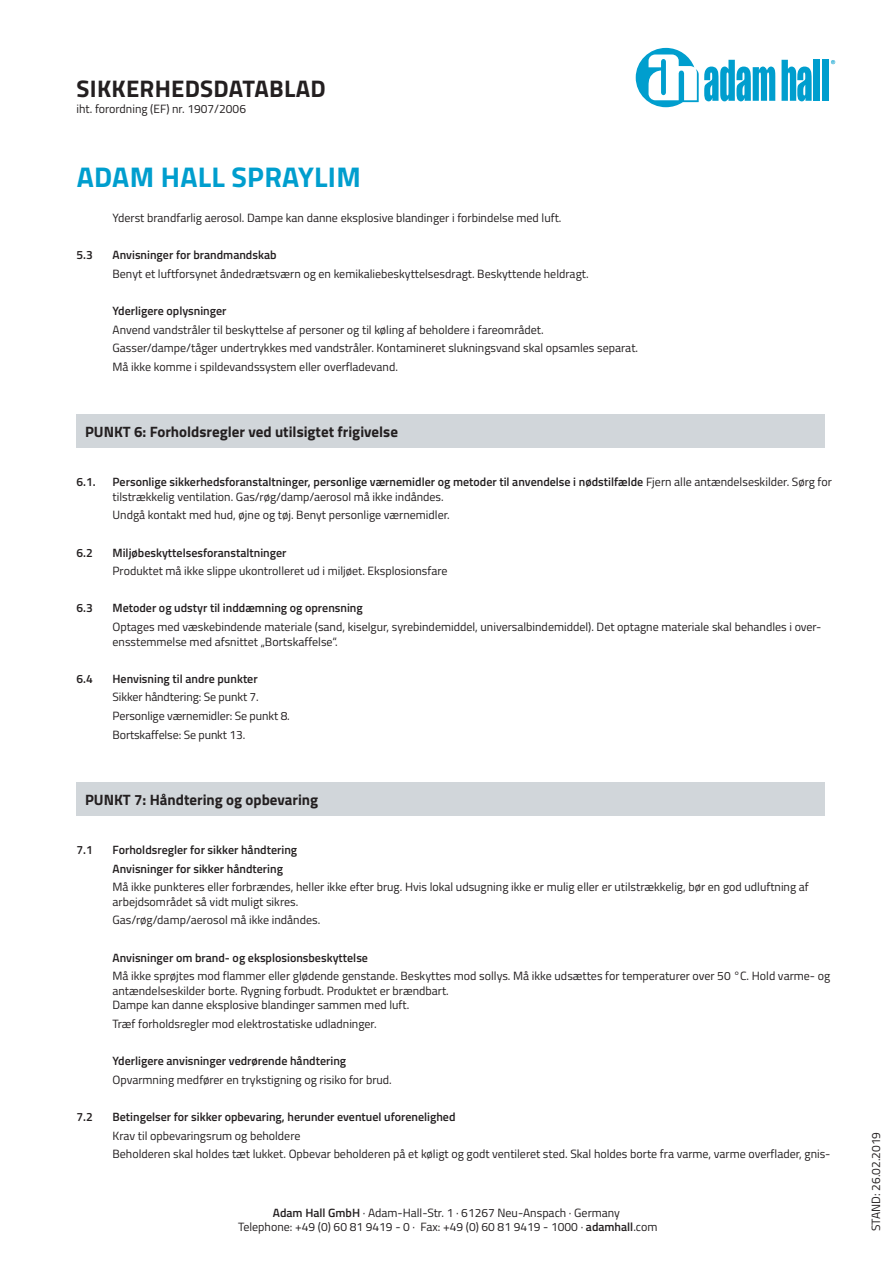
<style>
.page{position:relative;width:893px;height:1263px;background:#fff}
.page>*{position:absolute;margin:0;border:0;box-sizing:border-box;transform-origin:0 0}
.t1{font:700 28.5px "Titillium";letter-spacing:.01em;color:#009ece}
.t2{font:700 24px "Titillium";letter-spacing:.01em;color:#231f20}
.t3{font:700 15px "Titillium";color:#231f20}
.t4{font:12px/14.4px "Titillium";color:#231f20}
.t5{font:600 12px/18.6px "Titillium";color:#231f20}
.s1{font-weight:600}
</style>
<div class="page">
<svg style="left:781px;top:60px;width:31px;height:41px"></svg>
<div style="left:813px;top:60px;width:7px;height:41px;background:#009ece"></div>
<div style="left:822px;top:60px;width:7px;height:41px;background:#009ece"></div>
<svg style="left:831px;top:60px;width:4px;height:4px"></svg>
<svg style="left:636px;top:48px;width:139px;height:59px"></svg>
<div style="left:77px;top:415px;width:748px;height:33px;background:#d1d6da"></div>
<div style="left:77px;top:783px;width:748px;height:33px;background:#d1d6da"></div>
<h2 class="t2" style="left:77px;top:70px;width:251px">SIKKERHEDSDATABLAD</h2>
<p class="t4" style="left:77px;top:101px;width:171px">iht. forordning (EF) nr. 1907/2006</p>
<h1 class="t1" style="left:77px;top:155px;width:286px">ADAM HALL SPRAYLIM</h1>
<p class="t4" style="left:113px;top:210px;width:450px">Yderst brandfarlig aerosol. Dampe kan danne eksplosive blandinger i forbindelse med luft.</p>
<p class="t5" style="left:77px;top:245px;width:18px">5.3</p>
<p class="t5" style="left:113px;top:245px;width:166px">Anvisninger for brandmandskab</p>
<p class="t4" style="left:113px;top:266px;width:478px">Benyt et luftforsynet åndedrætsværn og en kemikaliebeskyttelsesdragt. Beskyttende heldragt.</p>
<p class="t5" style="left:113px;top:301px;width:116px">Yderligere oplysninger</p>
<p class="t4" style="left:113px;top:319px;width:527px;line-height:18.6px">Anvend vandstråler til beskyttelse af personer og til køling af beholdere i fareområdet.<br>Gasser/dampe/tåger undertrykkes med vandstråler. Kontamineret slukningsvand skal opsamles separat.<br>Må ikke komme i spildevandssystem eller overfladevand.</p>
<p class="t3" style="left:85px;top:420px;width:314px">PUNKT 6: Forholdsregler ved utilsigtet frigivelse</p>
<p class="t5" style="left:77px;top:472px;width:21px">6.1.</p>
<p class="t4" style="left:113px;top:474px;width:721px"><span class="s1">Personlige sikkerhedsforanstaltninger, personlige værnemidler og metoder til anvendelse i nødstilfælde</span> Fjern alle antændelseskilder. Sørg for tilstrækkelig ventilation. Gas/røg/damp/aerosol må ikke indåndes.</p>
<p class="t4" style="left:113px;top:507px;width:339px">Undgå kontakt med hud, øjne og tøj. Benyt personlige værnemidler.</p>
<p class="t5" style="left:77px;top:542px;width:18px">6.2</p>
<p class="t5" style="left:113px;top:542px;width:175px">Miljøbeskyttelsesforanstaltninger</p>
<p class="t4" style="left:113px;top:563px;width:337px">Produktet må ikke slippe ukontrolleret ud i miljøet. Eksplosionsfare</p>
<p class="t5" style="left:77px;top:598px;width:18px">6.3</p>
<p class="t5" style="left:113px;top:598px;width:252px">Metoder og udstyr til inddæmning og oprensning</p>
<p class="t4" style="left:113px;top:619px;width:710px">Optages med væskebindende materiale (sand, kiselgur, syrebindemiddel, universalbindemiddel). Det optagne materiale skal behandles i over&shy;ensstemmelse med afsnittet „Bortskaffelse“.</p>
<p class="t5" style="left:77px;top:669px;width:18px">6.4</p>
<p class="t5" style="left:113px;top:669px;width:147px">Henvisning til andre punkter</p>
<p class="t4" style="left:113px;top:687px;width:179px;line-height:18.6px">Sikker håndtering: Se punkt 7.<br>Personlige værnemidler: Se punkt 8.<br>Bortskaffelse: Se punkt 13.</p>
<p class="t3" style="left:85px;top:788px;width:235px">PUNKT 7: Håndtering og opbevaring</p>
<p class="t5" style="left:77px;top:840px;width:18px">7.1</p>
<p class="t5" style="left:113px;top:840px;width:186px">Forholdsregler for sikker håndtering<br>Anvisninger for sikker håndtering</p>
<p class="t4" style="left:113px;top:879px;width:698px">Må ikke punkteres eller forbrændes, heller ikke efter brug. Hvis lokal udsugning ikke er mulig eller er utilstrækkelig, bør en god udluftning af arbejdsområdet så vidt muligt sikres.</p>
<p class="t4" style="left:113px;top:912px;width:209px">Gas/røg/damp/aerosol må ikke indåndes.</p>
<p class="t5" style="left:113px;top:948px;width:257px">Anvisninger om brand- og eksplosionsbeskyttelse</p>
<p class="t4" style="left:113px;top:968px;width:719px">Må ikke sprøjtes mod flammer eller glødende genstande. Beskyttes mod sollys. Må ikke udsættes for temperaturer over 50 °C. Hold varme- og antændelseskilder borte. Rygning forbudt. Produktet er brændbart.<br>Dampe kan danne eksplosive blandinger sammen med luft.</p>
<p class="t4" style="left:113px;top:1016px;width:266px">Træf forholdsregler mod elektrostatiske udladninger.</p>
<p class="t5" style="left:113px;top:1051px;width:235px">Yderligere anvisninger vedrørende håndtering</p>
<p class="t4" style="left:113px;top:1072px;width:281px">Opvarmning medfører en trykstigning og risiko for brud.</p>
<p class="t5" style="left:77px;top:1107px;width:18px">7.2</p>
<p class="t5" style="left:113px;top:1107px;width:344px">Betingelser for sikker opbevaring, herunder eventuel uforenelighed</p>
<p class="t4" style="left:113px;top:1126px;width:719px;line-height:18.6px">Krav til opbevaringsrum og beholdere<br>Beholderen skal holdes tæt lukket. Opbevar beholderen på et køligt og godt ventileret sted. Skal holdes borte fra varme, varme overflader, gnis-</p>
<p class="t4" style="left:238px;top:1205px;width:421px;text-align:center"><span class="s1">Adam Hall GmbH</span> · Adam-Hall-Str. 1 · 61267 Neu-Anspach · Germany<br>Telephone: +49 (0) 60 81 9419 - 0 · Fax: +49 (0) 60 81 9419 - 1000 · <span class="s1">adamhall</span>.com</p>
<p class="t4" style="left:868px;top:1231px;width:101px;rotate:-90deg">STAND: 26.02.2019</p>
</div>
